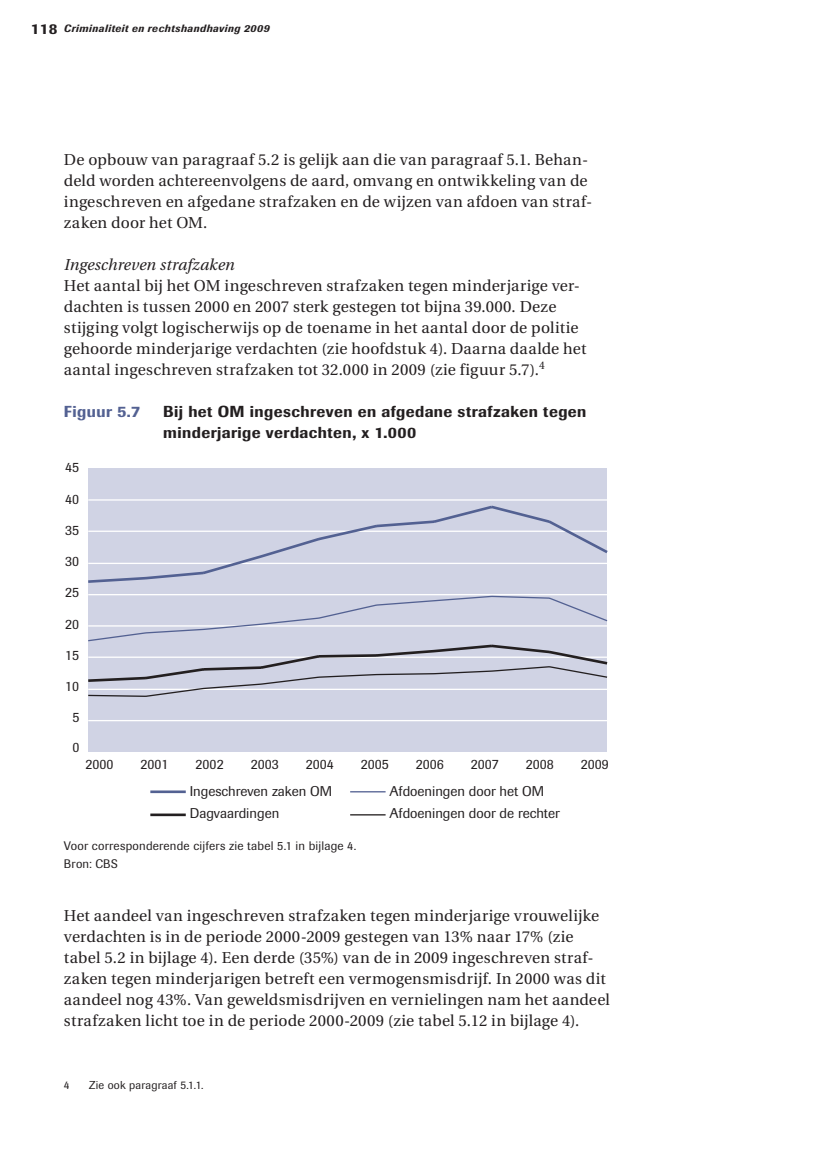
<style>
.page{position:relative;width:823px;height:1170px;background:#fff}
.page>*{position:absolute;margin:0;border:0;box-sizing:border-box;transform-origin:0 0}
.t1{font:15.75px/21px "Utopia";letter-spacing:.015em;color:#231f20}
.t2{font:500 15.75px/21px "Imago";letter-spacing:.03em;color:#231f20}
.t3{font:italic 15.75px "Utopia";letter-spacing:.005em;color:#231f20}
.t4{font:500 15.75px "Imago";letter-spacing:.025em;color:#536192}
.t5{font:14px "Supersonic TBSK";color:#231f20}
.t6{font:12.25px/17.5px "Supersonic BSK";letter-spacing:.015em;color:#231f20}
.t7{font:11.38px "Supersonic BSK";letter-spacing:.015em;color:#231f20}
.t8{font:italic 500 10.5px "Imago";letter-spacing:.045em;color:#231f20}
.s1{font-style:normal;font-size:14.88px}
</style>
<div class="page">
<div style="left:88px;top:469px;width:519px;height:283px;background:#d0d3e4"></div>
<hr style="left:88px;top:720px;width:519px;height:1px;background:#fff">
<hr style="left:88px;top:594px;width:519px;height:1px;background:#fff">
<hr style="left:88px;top:499px;width:519px;height:1px;background:#fff">
<svg style="left:88px;top:505px;width:520px;height:78px"></svg>
<svg style="left:88px;top:595px;width:520px;height:102px"></svg>
<hr style="left:150px;top:790px;width:36px;height:3px;background:#536192">
<hr style="left:350px;top:791px;width:35px;height:1px;background:#536192">
<hr style="left:150px;top:813px;width:36px;height:3px;background:#231f20">
<hr style="left:350px;top:814px;width:35px;height:1px;background:#231f20">
<p class="t8" style="left:31px;top:22px;width:240px"><span class="s1">118</span> Criminaliteit en rechtshandhaving 2009</p>
<p class="t1" style="left:64px;top:149px;width:529px">De opbouw van paragraaf 5.2 is gelijk aan die van paragraaf 5.1. Behan&shy;deld worden achtereenvolgens de aard, omvang en ontwikkeling van de ingeschreven en afgedane strafzaken en de wijzen van afdoen van straf&shy;zaken door het OM.</p>
<p class="t3" style="left:64px;top:255px;width:172px">Ingeschreven strafzaken</p>
<p class="t1" style="left:64px;top:275px;width:524px">Het aantal bij het OM ingeschreven strafzaken tegen minderjarige ver&shy;dachten is tussen 2000 en 2007 sterk gestegen tot bijna 39.000. Deze stijging volgt logischerwijs op de toename in het aantal door de politie gehoorde minderjarige verdachten (zie hoofdstuk 4). Daarna daalde het aantal ingeschreven strafzaken tot 32.000 in 2009 (zie figuur 5.7).<sup>4</sup></p>
<p class="t4" style="left:64px;top:401px;width:78px">Figuur 5.7</p>
<p class="t2" style="left:163px;top:400px;width:424px">Bij het OM ingeschreven en afgedane strafzaken tegen minderjarige verdachten, x 1.000</p>
<p class="t5" style="left:65px;top:459px;width:15px">45</p>
<p class="t5" style="left:65px;top:490px;width:15px">40</p>
<p class="t5" style="left:65px;top:522px;width:15px">35</p>
<p class="t5" style="left:65px;top:553px;width:15px">30</p>
<p class="t5" style="left:65px;top:584px;width:15px">25</p>
<p class="t5" style="left:65px;top:615px;width:15px">20</p>
<p class="t5" style="left:65px;top:647px;width:15px">15</p>
<p class="t5" style="left:65px;top:678px;width:15px">10</p>
<p class="t5" style="left:72px;top:709px;width:8px">5</p>
<p class="t5" style="left:72px;top:739px;width:8px">0</p>
<p class="t5" style="left:86px;top:756px;width:29px">2000</p>
<p class="t5" style="left:141px;top:756px;width:29px">2001</p>
<p class="t5" style="left:195px;top:756px;width:29px">2002</p>
<p class="t5" style="left:250px;top:756px;width:29px">2003</p>
<p class="t5" style="left:305px;top:756px;width:29px">2004</p>
<p class="t5" style="left:360px;top:756px;width:29px">2005</p>
<p class="t5" style="left:415px;top:756px;width:29px">2006</p>
<p class="t5" style="left:470px;top:756px;width:29px">2007</p>
<p class="t5" style="left:525px;top:756px;width:29px">2008</p>
<p class="t5" style="left:580px;top:756px;width:29px">2009</p>
<p class="t5" style="left:190px;top:783px;width:144px">Ingeschreven zaken OM</p>
<p class="t5" style="left:389px;top:783px;width:156px">Afdoeningen door het OM</p>
<p class="t5" style="left:190px;top:805px;width:91px">Dagvaardingen</p>
<p class="t5" style="left:389px;top:805px;width:172px">Afdoeningen door de rechter</p>
<p class="t6" style="left:64px;top:837px;width:294px">Voor corresponderende cijfers zie tabel 5.1 in bijlage 4.<br>Bron: CBS</p>
<p class="t1" style="left:64px;top:905px;width:547px">Het aandeel van ingeschreven strafzaken tegen minderjarige vrouwelijke verdachten is in de periode 2000-2009 gestegen van 13% naar 17% (zie tabel 5.2 in bijlage 4). Een derde (35%) van de in 2009 ingeschreven straf&shy;zaken tegen minderjarigen betreft een vermogensmisdrijf. In 2000 was dit aandeel nog 43%. Van geweldsmisdrijven en vernielingen nam het aandeel strafzaken licht toe in de periode 2000-2009 (zie tabel 5.12 in bijlage 4).</p>
<p class="t7" style="left:64px;top:1078px;width:7px">4</p>
<p class="t7" style="left:89px;top:1078px;width:116px">Zie ook paragraaf 5.1.1.</p>
</div>
